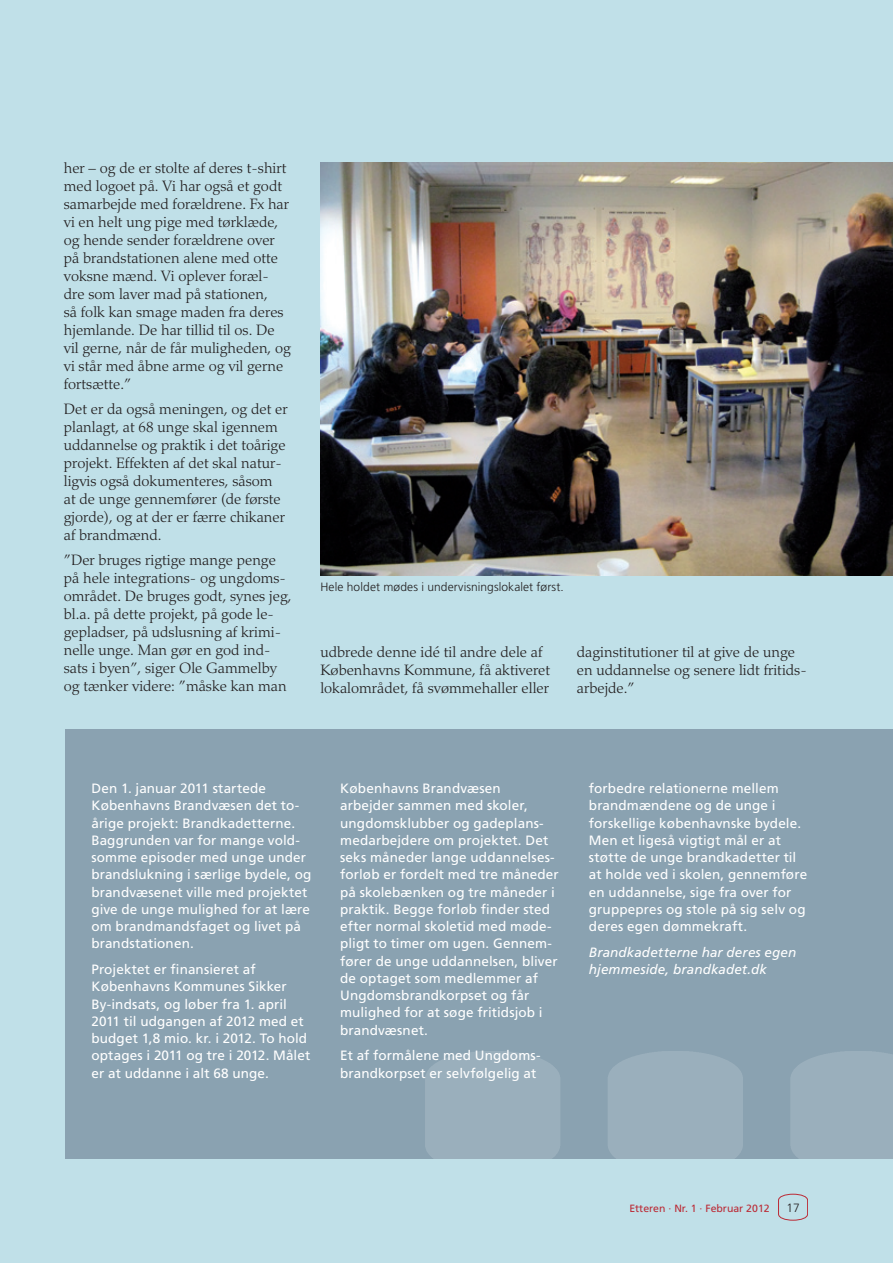
<style>
.page{position:relative;width:893px;height:1263px;background:#c0e0e8}
.page>*{position:absolute;margin:0;border:0;box-sizing:border-box;transform-origin:0 0}
.Brød{font:300 15px/18px "Palatino";color:#231f20}
.Boks{font:13.5px/17.2px "Frutiger";letter-spacing:.01em;color:#fff}
.Boks-2{font:italic 13.5px/17.2px "Frutiger";letter-spacing:.01em;color:#fff}
.Billedtekst{font:300 12px "Frutiger";letter-spacing:.01em;color:#231f20}
.t1{font:10.5px "Frutiger";color:#bb2a35}
</style>
<div class="page">
<img style="left:320px;top:162px;width:573px;height:413px">
<div style="left:65px;top:729px;width:828px;height:430px;background:#8aa2b1"></div>
<img style="left:425px;top:1052px;width:468px;height:107px">
<svg style="left:778px;top:1194px;width:30px;height:26px"></svg>
<p class="Brød" style="left:64px;top:159px;width:229px">her – og de er stolte af deres t-shirt med logoet på. Vi har også et godt samarbejde med forældrene. Fx har vi en helt ung pige med tørklæde, og hende sender forældrene over på brandstationen alene med otte voksne mænd. Vi oplever foræl&shy;dre som laver mad på stationen,<br>så folk kan smage maden fra deres hjemlande. De har tillid til os. De vil gerne, når de får muligheden, og vi står med åbne arme og vil gerne fortsætte.”</p>
<p class="Brød" style="left:64px;top:400px;width:225px">Det er da også meningen, og det er planlagt, at 68 unge skal igennem uddannelse og praktik i det toårige projekt. Effekten af det skal natur&shy;ligvis også dokumenteres, såsom at de unge gennemfører (de første gjorde), og at der er færre chikaner af brandmænd.</p>
<p class="Brød" style="left:64px;top:551px;width:229px">”Der bruges rigtige mange penge på hele integrations- og ungdoms&shy;området. De bruges godt, synes jeg, bl.a. på dette projekt, på gode le&shy;gepladser, på udslusning af krimi&shy;nelle unge. Man gør en god ind&shy;sats i byen”, siger Ole Gammelby og tænker videre: ”måske kan man</p>
<p class="Billedtekst" style="left:320px;top:580px;width:245px">Hele holdet mødes i undervisningslokalet først.</p>
<p class="Brød" style="left:320px;top:643px;width:231px">udbrede denne idé til andre dele af<br>Københavns Kommune, få aktiveret lokalområdet, få svømmehaller eller</p>
<p class="Brød" style="left:577px;top:643px;width:231px">daginstitutioner til at give de unge en uddannelse og senere lidt fritids&shy;arbejde.”</p>
<p class="Boks" style="left:91px;top:780px;width:221px">Den 1. januar 2011 startede<br>Københavns Brandvæsen det to&shy;årige projekt: Brandkadetterne.<br>Baggrunden var for mange vold&shy;somme episoder med unge under brandslukning i særlige bydele, og brandvæsenet ville med projektet give de unge mulighed for at lære om brandmandsfaget og livet på brandstationen.</p>
<p class="Boks" style="left:91px;top:961px;width:220px">Projektet er finansieret af<br>Københavns Kommunes Sikker<br>By--indsats, og løber fra 1. april<br>2011 til udgangen af 2012 med et budget 1,8 mio. kr. i 2012. To hold optages i 2011 og tre i 2012. Målet er at uddanne i alt 68 unge.</p>
<p class="Boks" style="left:340px;top:780px;width:220px">Københavns Brandvæsen<br>arbejder sammen med skoler, ungdomsklubber og gadeplans&shy;medarbejdere om projektet. Det seks måneder lange uddannelses&shy;forløb er fordelt med tre måneder på skolebænken og tre måneder i praktik. Begge forløb finder sted efter normal skoletid med møde&shy;pligt to timer om ugen. Gennem&shy;fører de unge uddannelsen, bliver de optaget som medlemmer af<br>Ungdomsbrandkorpset og får mulighed for at søge fritidsjob i brandvæsnet.</p>
<p class="Boks" style="left:340px;top:1047px;width:202px">Et af formålene med Ungdoms&shy;brandkorpset er selvfølgelig at</p>
<p class="Boks" style="left:589px;top:780px;width:220px">forbedre relationerne mellem brandmændene og de unge i forskellige københavnske bydele.<br>Men et ligeså vigtigt mål er at støtte de unge brandkadetter til at holde ved i skolen, gennemføre en uddannelse, sige fra over for gruppepres og stole på sig selv og deres egen dømmekraft.</p>
<p class="Boks-2" style="left:589px;top:943px;width:209px">Brandkadetterne har deres egen hjemmeside, brandkadet.dk</p>
<p class="t1" style="left:629px;top:1202px;width:142px">Etteren · Nr. 1 · Februar 2012</p>
<p class="Billedtekst" style="left:786px;top:1201px;width:15px">17</p>
</div>
